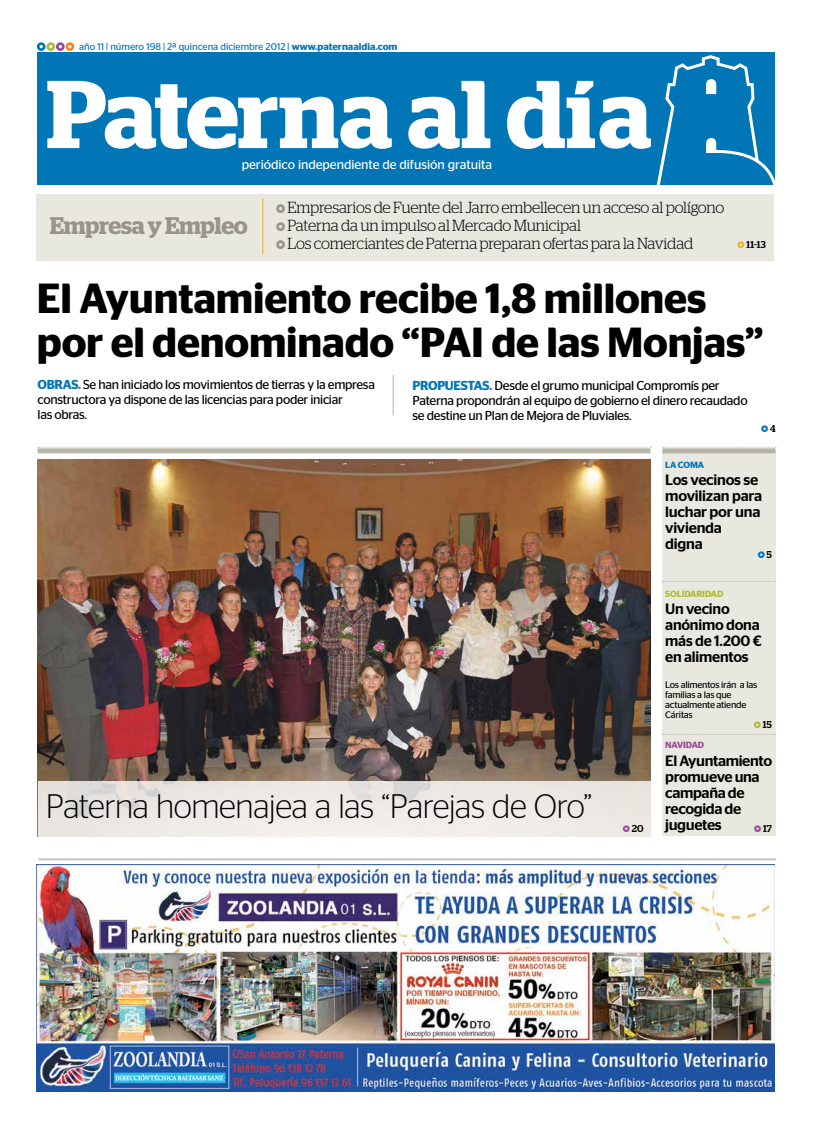
<style>
.page{position:relative;width:823px;height:1134px;background:#fff}
.page>*{position:absolute;margin:0;border:0;box-sizing:border-box;transform-origin:0 0}
.t1{font:600 96px "Stag";letter-spacing:.005em;color:#fff}
.t2{font:600 42px/44px "Stag Sans";letter-spacing:-.005em;color:#000}
.t3{font:300 34px "Stag Sans";letter-spacing:-.01em;color:#000;scale:.96 1}
.t4{font:600 24px "Stag";letter-spacing:-.015em;color:#98938e}
.t5{font:300 16px/18px "Stag";letter-spacing:-.01em;color:#000;scale:.96 1}
.t6{font:500 15px/16px "Stag Sans";letter-spacing:-.015em;color:#000}
.t7{font:13px/15px "Stag Sans";letter-spacing:-.025em;color:#000}
.t8{font:13px "Stag Sans";letter-spacing:-.005em;color:#fff}
.t9{font:12px "Fedra Sans Bold Expert";color:#0076b6}
.t10{font:500 10px "Stag";letter-spacing:.02em;color:#000}
.t11{font:9.8px "Stag Sans";color:#0076b6}
.t12{font:9.5px/10px "Stag Sans";letter-spacing:-.025em;color:#000}
.t13{font:600 9px "Stag Sans";letter-spacing:-.01em;color:#adbc34}
.t14{font:600 9px "Stag Sans";letter-spacing:-.01em;color:#9a4998}
.t15{font:600 9px "Stag Sans";letter-spacing:-.01em;color:#0076b6}
.s1{font-weight:600}
.s2{font-family:"Fedra Sans Bold Expert";font-weight:400;color:#98938e}
.s3{font-family:"Fedra Sans Bold Expert";font-weight:400;font-size:12px;color:#f0af1e}
.s4{font-weight:600;color:#0076b6}
.s5{font-weight:600;color:#9a4998}
.s6{font-family:"Stag";font-weight:500;font-size:10px;color:#000}
.s7{font-family:"Fedra Sans Bold Expert";font-weight:400;font-size:12px;color:#adbc34}
.s8{font-family:"Fedra Sans Bold Expert";font-weight:400;font-size:12px;color:#9a4998}
</style>
<div class="page">
<svg style="left:37px;top:42px;width:37px;height:9px"></svg>
<div style="left:37px;top:53px;width:737px;height:132px;background:#0076b6"></div>
<svg style="left:656px;top:54px;width:119px;height:152px"></svg>
<div style="left:662px;top:452px;width:113px;height:384px;background:#e8e8e1"></div>
<div style="left:38px;top:448px;width:612px;height:5px;background:#b6b5a7"></div>
<svg style="left:38px;top:447px;width:612px;height:1px"></svg>
<div style="left:662px;top:448px;width:113px;height:5px;background:#b6b5a7"></div>
<svg style="left:662px;top:447px;width:113px;height:1px"></svg>
<hr style="left:393px;top:375px;width:1px;height:40px;background:#b6b5a7">
<img style="left:38px;top:459px;width:612px;height:322px">
<svg style="left:38px;top:781px;width:612px;height:56px;background:#ebe7e3"></svg>
<svg style="left:662px;top:581px;width:113px;height:1px"></svg>
<svg style="left:662px;top:734px;width:113px;height:1px"></svg>
<hr style="left:38px;top:858px;width:737px;height:2px;background:#c5c5c0">
<div style="left:36px;top:194px;width:737px;height:66px;background:#e8e8e1"></div>
<hr style="left:262px;top:199px;width:1px;height:55px;background:#f0af1e">
<img style="left:37px;top:865px;width:737px;height:226px">
<p class="t11" style="left:79px;top:41px;width:320px">año 11 | número 198 | 2ª quincena diciembre 2012 | <span class="s1">www.paternaaldia.com</span></p>
<h1 class="t1" style="left:46px;top:58px;width:606px">Paterna al día</h1>
<p class="t8" style="left:242px;top:157px;width:252px">periódico independiente de difusión gratuita</p>
<h3 class="t4" style="left:50px;top:211px;width:199px">Empresa y Empleo</h3>
<p class="t5" style="left:274px;top:198px;width:469px"><span class="s2">o</span> Empresarios de Fuente del Jarro embellecen un acceso al polígono <span class="s2">o</span> Paterna da un impulso al Mercado Municipal<br><span class="s2">o</span> Los comerciantes de Paterna preparan ofertas para la Navidad</p>
<p class="t10" style="left:736px;top:238px;width:31px"><span class="s3">o</span>11-13</p>
<h2 class="t2" style="left:37px;top:277px;width:727px">El Ayuntamiento recibe 1,8 millones por el denominado “PAI de las Monjas”</h2>
<p class="t7" style="left:38px;top:377px;width:339px"><span class="s4">OBRAS</span><span class="s5">.</span> Se han iniciado los movimientos de tierras y la empresa constructora ya dispone de las licencias para poder iniciar<br>las obras.</p>
<p class="t7" style="left:412px;top:377px;width:336px"><span class="s4">PROPUESTAS</span><span class="s5">.</span> Desde el grumo municipal Compromís per<br>Paterna propondrán al equipo de gobierno el dinero recaudado se destine un Plan de Mejora de Pluviales.</p>
<p class="t15" style="left:664px;top:460px;width:40px">LA COMA</p>
<p class="t9" style="left:759px;top:420px;width:17px">o<span class="s6">4</span></p>
<p class="t6" style="left:664px;top:472px;width:98px">Los vecinos se movilizan para luchar por una vivienda digna</p>
<p class="t9" style="left:756px;top:546px;width:16px">o <span class="s6">5</span></p>
<p class="t13" style="left:664px;top:589px;width:60px">SOLIDARIDAD</p>
<p class="t6" style="left:664px;top:601px;width:98px">Un vecino anónimo dona más de 1.200 € en alimentos</p>
<p class="t12" style="left:664px;top:680px;width:93px">Los alimentos irán a las familias a las que actualmente atiende<br>Cáritas</p>
<h3 class="t3" style="left:46px;top:788px;width:570px">Paterna homenajea a las “Parejas de Oro”</h3>
<p class="t10" style="left:752px;top:718px;width:20px"><span class="s7">o</span>15</p>
<p class="t14" style="left:664px;top:739px;width:40px">NAVIDAD</p>
<p class="t6" style="left:664px;top:752px;width:108px">El Ayuntamiento promueve una campaña de recogida de juguetes</p>
<p class="t10" style="left:621px;top:822px;width:23px"><span class="s8">o</span> 20</p>
<p class="t10" style="left:752px;top:823px;width:20px"><span class="s8">o</span>17</p>
</div>
